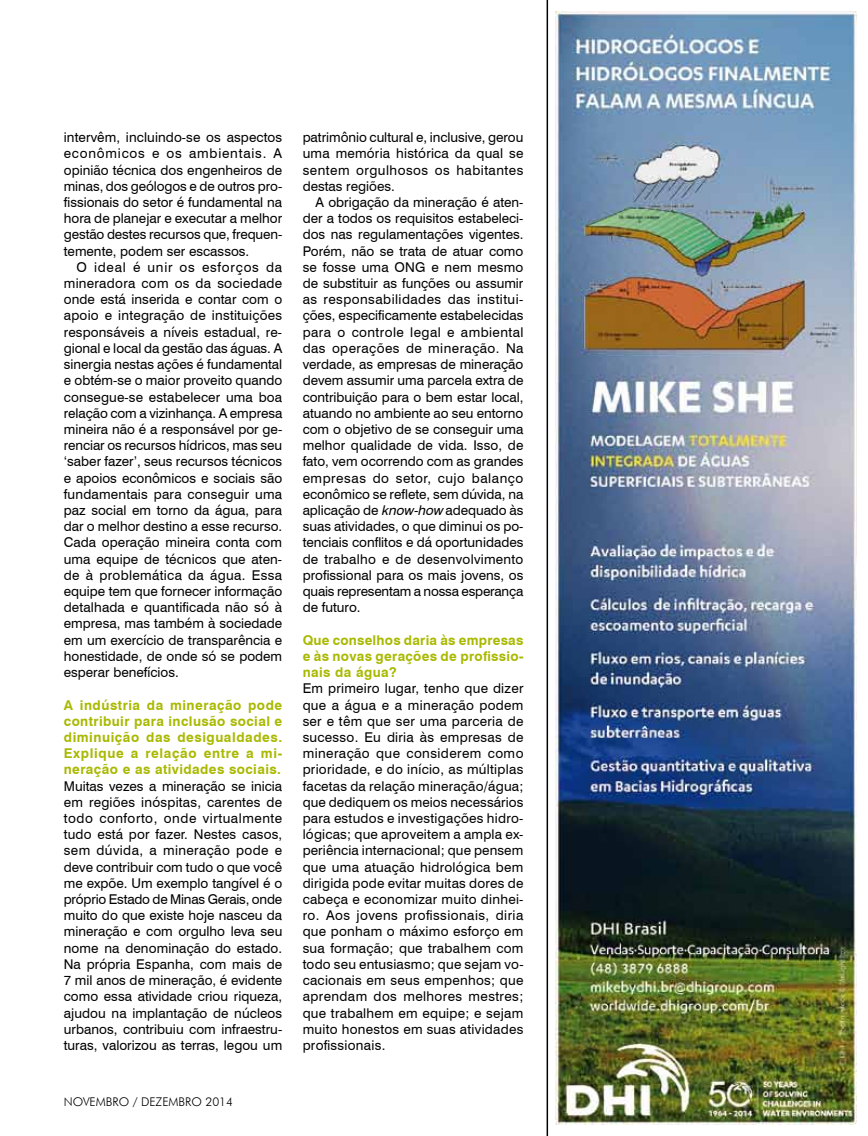
<style>
.page{position:relative;width:868px;height:1136px;background:#fff}
.page>*{position:absolute;margin:0;border:0;box-sizing:border-box;transform-origin:0 0}
.t1{font:13.5px/16.2px "Swiss 721 BT";color:#000;text-align:justify}
.t2{font:700 13.5px/16.2px "Swiss 721 BT";letter-spacing:.03em;color:#a9b900;text-align:justify}
.t3{font:300 12px "Futura BT";color:#000}
.s1{font-style:italic}
</style>
<div class="page">
<hr style="left:546px;top:0;width:2px;height:1135px;background:#000">
<img style="left:555px;top:12px;width:301px;height:1112px">
<p class="t1" style="left:64px;top:129px;width:220px">intervêm, incluindo-se os aspectos econômicos e os ambientais. A opinião técnica dos engenheiros de minas, dos geólogos e de outros pro&shy;fissionais do setor é fundamental na hora de planejar e executar a melhor gestão destes recursos que, frequen&shy;temente, podem ser escassos.</p>
<p class="t1" style="left:64px;top:258px;width:220px;text-indent:13px">O ideal é unir os esforços da mineradora com os da sociedade onde está inserida e contar com o apoio e integração de instituições responsáveis a níveis estadual, re&shy;gional e local da gestão das águas. A sinergia nestas ações é fundamental e obtém-se o maior proveito quando consegue-se estabelecer uma boa relação com a vizinhança. A empresa mineira não é a responsável por ge&shy;renciar os recursos hídricos, mas seu ‘saber fazer’, seus recursos técnicos e apoios econômicos e sociais são fundamentais para conseguir uma paz social em torno da água, para dar o melhor destino a esse recurso.<br>Cada operação mineira conta com uma equipe de técnicos que aten&shy;de à problemática da água. Essa equipe tem que fornecer informação detalhada e quantificada não só à empresa, mas também à sociedade em um exercício de transparência e honestidade, de onde só se podem esperar benefícios.</p>
<p class="t2" style="left:64px;top:696px;width:220px">A indústria da mineração pode contribuir para inclusão social e diminuição das desigualdades.<br>Explique a relação entre a mi&shy;neração e as atividades sociais.</p>
<p class="t1" style="left:64px;top:777px;width:220px">Muitas vezes a mineração se inicia em regiões inóspitas, carentes de todo conforto, onde virtualmente tudo está por fazer. Nestes casos, sem dúvida, a mineração pode e deve contribuir com tudo o que você me expõe. Um exemplo tangível é o próprio Estado de Minas Gerais, onde muito do que existe hoje nasceu da mineração e com orgulho leva seu nome na denominação do estado.<br>Na própria Espanha, com mais de 7 mil anos de mineração, é evidente como essa atividade criou riqueza, ajudou na implantação de núcleos urbanos, contribuiu com infraestru&shy;turas, valorizou as terras, legou um</p>
<p class="t3" style="left:64px;top:1094px;width:171px">NOVEMBRO / DEZEMBRO 2014</p>
<p class="t1" style="left:302px;top:129px;width:222px">patrimônio cultural e, inclusive, gerou uma memória histórica da qual se sentem orgulhosos os habitantes destas regiões.</p>
<p class="t1" style="left:302px;top:193px;width:222px;text-indent:13px">A obrigação da mineração é aten&shy;der a todos os requisitos estabeleci&shy;dos nas regulamentações vigentes.<br>Porém, não se trata de atuar como se fosse uma ONG e nem mesmo de substituir as funções ou assumir as responsabilidades das institui&shy;ções, especificamente estabelecidas para o controle legal e ambiental das operações de mineração. Na verdade, as empresas de mineração devem assumir uma parcela extra de contribuição para o bem estar local, atuando no ambiente ao seu entorno com o objetivo de se conseguir uma melhor qualidade de vida. Isso, de fato, vem ocorrendo com as grandes empresas do setor, cujo balanço econômico se reflete, sem dúvida, na aplicação de <span class="s1">know-how</span> adequado às suas atividades, o que diminui os po&shy;tenciais conflitos e dá oportunidades de trabalho e de desenvolvimento profissional para os mais jovens, os quais representam a nossa esperança de futuro.</p>
<p class="t2" style="left:302px;top:631px;width:222px">Que conselhos daria às empresas e às novas gerações de profissio&shy;nais da água?</p>
<p class="t1" style="left:302px;top:679px;width:222px">Em primeiro lugar, tenho que dizer que a água e a mineração podem ser e têm que ser uma parceria de sucesso. Eu diria às empresas de mineração que considerem como prioridade, e do início, as múltiplas facetas da relação mineração/água; que dediquem os meios necessários para estudos e investigações hidro&shy;lógicas; que aproveitem a ampla ex&shy;periência internacional; que pensem que uma atuação hidrológica bem dirigida pode evitar muitas dores de cabeça e economizar muito dinhei&shy;ro. Aos jovens profissionais, diria que ponham o máximo esforço em sua formação; que trabalhem com todo seu entusiasmo; que sejam vo&shy;cacionais em seus empenhos; que aprendam dos melhores mestres; que trabalhem em equipe; e sejam muito honestos em suas atividades profissionais.</p>
</div>
